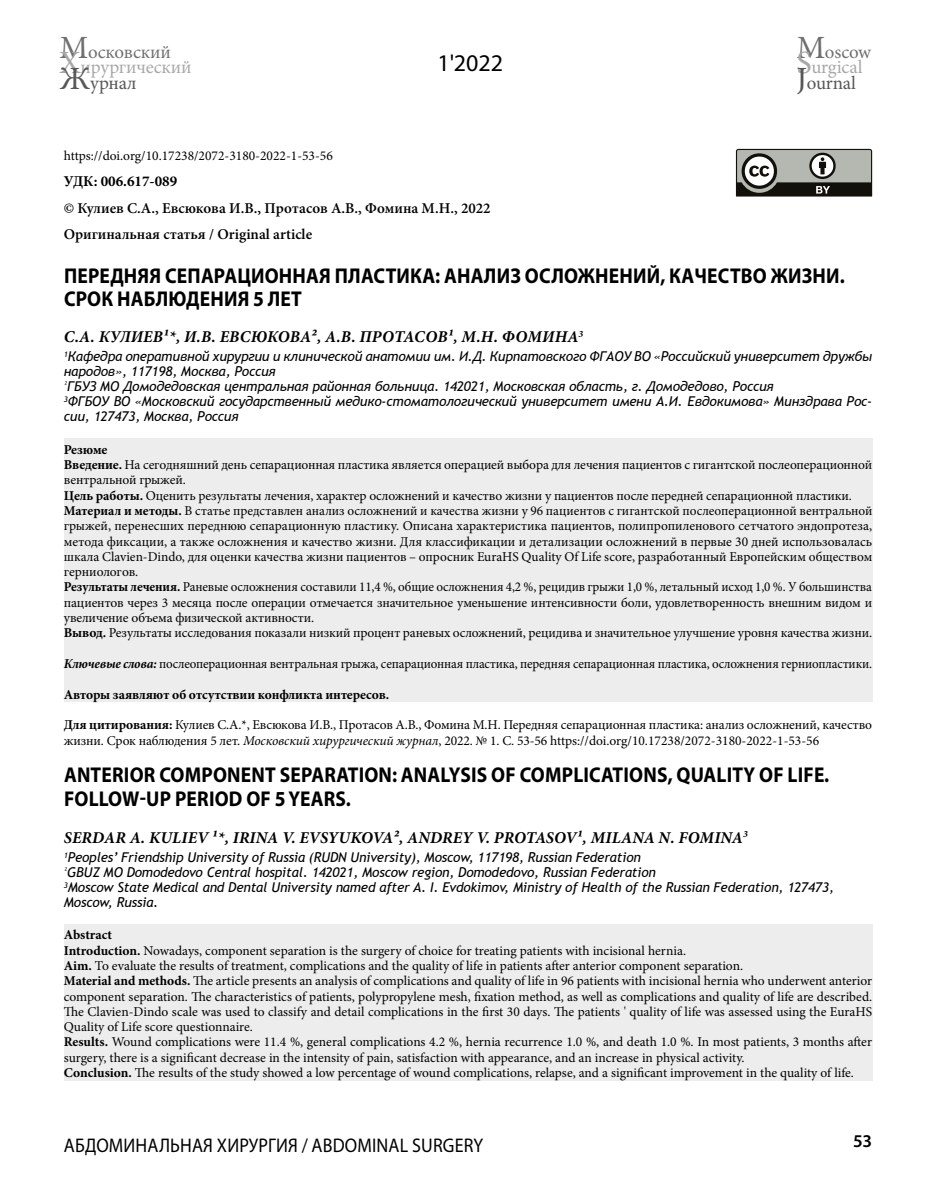
<style>
.page{position:relative;width:936px;height:1191px;background:#fff}
.page>*{position:absolute;margin:0;border:0;box-sizing:border-box;transform-origin:0 0}
.t1{font:24px "Myriad Pro";color:#000}
.t2{font:700 21.45px/22.5px "Myriad Pro";letter-spacing:.01em;color:#000;scale:.91 1}
.t3{font:19.8px "Myriad Pro";letter-spacing:.01em;color:#000;scale:.91 1}
.t4{font:18.9px/15.8px "Minion Pro";letter-spacing:-.01em;color:#a8a8a7}
.t5{font:600 18px "Myriad Pro";color:#000}
.t6{font:italic 700 16.5px "Minion Pro";letter-spacing:.01em;color:#000}
.t7{font:600 15px/26.5px "Minion Pro";color:#000}
.t8{font:700 15px "Minion Pro";color:#000}
.t9{font:13.5px/15.3px "Minion Pro";letter-spacing:-.005em;color:#000}
.t10{font:italic 13.5px/15px "Trebuchet MS";letter-spacing:-.01em;color:#000}
.t11{font:13.5px "Minion Pro";letter-spacing:-.005em;color:#000;scale:.96 1}
.t12{font:700 13.5px "Minion Pro";letter-spacing:-.01em;color:#000}
.s1{font-size:32.4px;color:#706f6f}
.s2{color:#706f6f}
.s3{font-size:32.4px}
.s4{font-size:32.4px;color:#575756}
.s5{color:#575756}
.s6{font-weight:700}
.s7{font-weight:700;font-style:italic}
.s8{font-style:italic}
</style>
<div class="page">
<div style="left:64px;top:438px;width:808px;height:19px;background:#ededed"></div>
<div style="left:64px;top:454px;width:808px;height:34px;background:#ededed"></div>
<div style="left:64px;top:484px;width:808px;height:19px;background:#ededed"></div>
<div style="left:64px;top:499px;width:808px;height:81px;background:#ededed"></div>
<div style="left:64px;top:576px;width:808px;height:50px;background:#ededed"></div>
<div style="left:64px;top:622px;width:808px;height:19px;background:#ededed"></div>
<div style="left:64px;top:637px;width:808px;height:19px;background:#ededed"></div>
<div style="left:64px;top:652px;width:808px;height:19px;background:#ededed"></div>
<div style="left:64px;top:668px;width:808px;height:19px;background:#ededed"></div>
<div style="left:64px;top:683px;width:808px;height:19px;background:#ededed"></div>
<div style="left:64px;top:924px;width:808px;height:19px;background:#ededed"></div>
<div style="left:64px;top:939px;width:808px;height:19px;background:#ededed"></div>
<div style="left:64px;top:954px;width:808px;height:19px;background:#ededed"></div>
<div style="left:64px;top:970px;width:808px;height:64px;background:#ededed"></div>
<div style="left:64px;top:1031px;width:808px;height:34px;background:#ededed"></div>
<div style="left:64px;top:1061px;width:808px;height:19px;background:#ededed"></div>
<svg style="left:735px;top:149px;width:137px;height:48px;background:#81827d"></svg>
<h3 class="t4" style="left:60px;top:44px;width:134px"><span class="s1">М</span><span class="s2">осковский<br></span><span class="s3">Х</span>ирургический<br><span class="s4">Ж</span><span class="s5">урнал</span></h3>
<h1 class="t1" style="left:437px;top:48px;width:67px">1'2022</h1>
<h3 class="t4" style="left:796px;top:44px;width:76px"><span class="s1">М</span><span class="s2">oscow<br></span><span class="s3">S</span>urgical<br><span class="s4">J</span><span class="s5">ournal</span></h3>
<p class="t9" style="left:64px;top:148px;width:270px">https://doi.org/10.17238/2072-3180-2022-1-53-56</p>
<p class="t8" style="left:64px;top:171px;width:115px">УДК: 006.617-089</p>
<p class="t7" style="left:64px;top:195px;width:428px">© Кулиев С.А., Евсюкова И.В., Протасов А.В., Фомина М.Н., 2022<br>Оригинальная статья / Original article</p>
<h2 class="t2" style="left:64px;top:264px;width:859px">ПЕРЕДНЯЯ СЕПАРАЦИОННАЯ ПЛАСТИКА: АНАЛИЗ ОСЛОЖНЕНИЙ, КАЧЕСТВО ЖИЗНИ.<br>СРОК НАБЛЮДЕНИЯ 5 ЛЕТ</h2>
<p class="t6" style="left:64px;top:325px;width:521px">С.А. КУЛИЕВ¹*, И.В. ЕВСЮКОВА², А.В. ПРОТАСОВ¹, М.Н. ФОМИНА<sup>3</sup></p>
<p class="t10" style="left:64px;top:349px;width:809px"><sup>1</sup>Кафедра оперативной хирургии и клинической анатомии им. И.Д. Кирпатовского ФГАОУ ВО «Российский университет дружбы народов», 117198, Москва, Россия<br><sup>²</sup>ГБУЗ МО Домодедовская центральная районная больница. 142021, Московская область, г. Домодедово, Россия<br><sup>3</sup>ФГБОУ ВО «Московский государственный медико-стоматологический университет имени А.И. Евдокимова» Минздрава Рос&shy;сии, 127473, Москва, Россия</p>
<p class="t9" style="left:64px;top:442px;width:810px"><span class="s6">Резюме<br>Введение.</span> На сегодняшний день сепарационная пластика является операцией выбора для лечения пациентов с гигантской послеоперационной вентральной грыжей.<br><span class="s6">Цель работы.</span> Оценить результаты лечения, характер осложнений и качество жизни у пациентов после передней сепарационной пластики.<br><span class="s6">Материал и методы.</span> В статье представлен анализ осложнений и качества жизни у 96 пациентов с гигантской послеоперационной вентральной грыжей, перенесших переднюю сепарационную пластику. Описана характеристика пациентов, полипропиленового сетчатого эндопротеза, метода фиксации, а также осложнения и качество жизни. Для классификации и детализации осложнений в первые 30 дней использовалась шкала Clavien-Dindo, для оценки качества жизни пациентов – опросник EuraHS Quality Of Life score, разработанный Европейским обществом герниологов.<br><span class="s6">Результаты лечения.</span> Раневые осложнения составили 11,4 %, общие осложнения 4,2 %, рецидив грыжи 1,0 %, летальный исход 1,0 %. У большинства пациентов через 3 месяца после операции отмечается значительное уменьшение интенсивности боли, удовлетворенность внешним видом и увеличение объема физической активности.<br><span class="s6">Вывод.</span> Результаты исследования показали низкий процент раневых осложнений, рецидива и значительное улучшение уровня качества жизни.</p>
<p class="t11" style="left:64px;top:654px;width:843px"><span class="s7">Ключевые слова:</span> послеоперационная вентральная грыжа, сепарационная пластика, передняя сепарационная пластика, осложнения герниопластики.</p>
<p class="t12" style="left:64px;top:685px;width:327px">Авторы заявляют об отсутствии конфликта интересов.</p>
<p class="t9" style="left:64px;top:717px;width:809px;line-height:16.2px"><span class="s6">Для цитирования:</span> Кулиев С.А.*, Евсюкова И.В., Протасов А.В., Фомина М.Н. Передняя сепарационная пластика: анализ осложнений, качество жизни. Срок наблюдения 5 лет. <span class="s8">Московский хирургический журнал</span>, 2022. № 1. С. 53-56 https://doi.org/10.17238/2072-3180-2022-1-53-56</p>
<h2 class="t2" style="left:64px;top:762px;width:842px;line-height:24px">ANTERIOR COMPONENT SEPARATION: ANALYSIS OF COMPLICATIONS, QUALITY OF LIFE.<br>FOLLOW-UP PERIOD OF 5 YEARS.</h2>
<p class="t6" style="left:64px;top:825px;width:685px">SERDAR A. KULIEV ¹*, IRINA V. EVSYUKOVA², ANDREY V. PROTASOV¹, MILANA N. FOMINA<sup>3</sup></p>
<p class="t10" style="left:64px;top:849px;width:771px"><sup>1</sup>Peoples’ Friendship University of Russia (RUDN University), Moscow, 117198, Russian Federation<br><sup>²</sup>GBUZ MO Domodedovo Central hospital. 142021, Moscow region, Domodedovo, Russian Federation<br><sup>3</sup>Moscow State Medical and Dental University named after A. I. Evdokimov, Ministry of Health of the Russian Federation, 127473, Moscow, Russia.</p>
<p class="t9" style="left:64px;top:927px;width:809px"><span class="s6">Abstract<br>Introduction.</span> Nowadays, component separation is the surgery of choice for treating patients with incisional hernia.<br><span class="s6">Aim.</span> To evaluate the results of treatment, complications and the quality of life in patients after anterior component separation.<br><span class="s6">Material and methods.</span> The article presents an analysis of complications and quality of life in 96 patients with incisional hernia who underwent anterior component separation. The characteristics of patients, polypropylene mesh, fixation method, as well as complications and quality of life are described.<br>The Clavien-Dindo scale was used to classify and detail complications in the first 30 days. The patients ' quality of life was assessed using the EuraHS Quality of Life score questionnaire.<br><span class="s6">Results.</span> Wound complications were 11.4 %, general complications 4.2 %, hernia recurrence 1.0 %, and death 1.0 %. In most patients, 3 months after surgery, there is a significant decrease in the intensity of pain, satisfaction with appearance, and an increase in physical activity.<br><span class="s6">Conclusion.</span> The results of the study showed a low percentage of wound complications, relapse, and a significant improvement in the quality of life.</p>
<h3 class="t3" style="left:64px;top:1133px;width:462px">АБДОМИНАЛЬНАЯ ХИРУРГИЯ / ABDOMINAL SURGERY</h3>
<h3 class="t5" style="left:853px;top:1129px;width:21px">53</h3>
</div>
